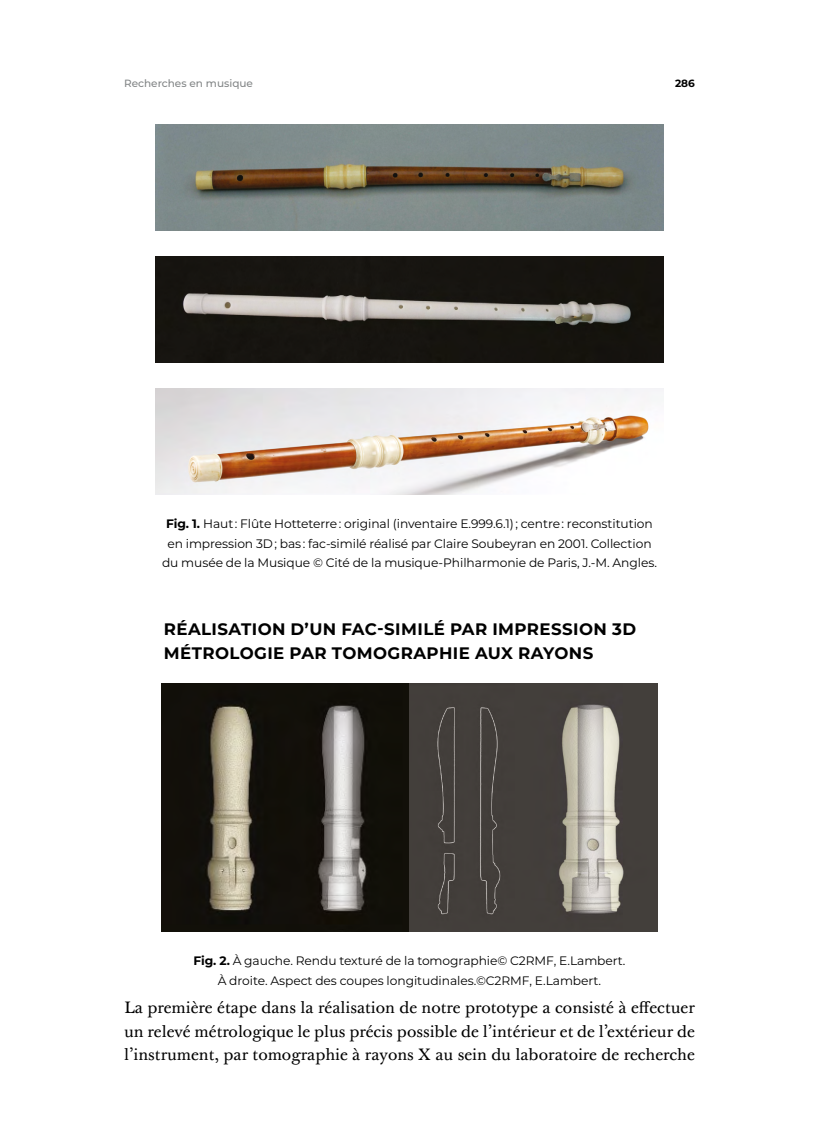
<style>
.page{position:relative;width:819px;height:1141px;background:#fff}
.page>*{position:absolute;margin:0;border:0;box-sizing:border-box;transform-origin:0 0}
.t1{font:700 16.62px/23.6px "Montserrat";letter-spacing:.025em;color:#000}
.t2{font:16.1px/23.6px "Baskerville 10 Pro";color:#000;text-align:justify}
.t3{font:12.25px/19.2px "Montserrat";letter-spacing:-.005em;color:#000;text-align:center}
.t4{font:500 10.5px "Montserrat";color:#828586}
.t5{font:700 10.5px "Montserrat";color:#000}
.s1{font-weight:700}
</style>
<div class="page">
<img style="left:155px;top:124px;width:509px;height:106px">
<img style="left:155px;top:388px;width:509px;height:106px">
<img style="left:155px;top:256px;width:509px;height:106px">
<img style="left:161px;top:683px;width:496px;height:248px">
<p class="t4" style="left:124px;top:76px;width:130px">Recherches en musique</p>
<p class="t5" style="left:675px;top:75px;width:21px">286</p>
<p class="t3" style="left:162px;top:514px;width:496px"><span class="s1">Fig. 1.</span> Haut : Flûte Hotteterre : original (inventaire E.999.6.1) ; centre : reconstitution en impression 3D ; bas : fac-similé réalisé par Claire Soubeyran en 2001. Collection du musée de la Musique © Cité de la musique-Philharmonie de Paris, J.-M. Angles.</p>
<h1 class="t1" style="left:164px;top:617px;width:474px">RÉALISATION D’UN FAC-SIMILÉ PAR IMPRESSION 3D<br>MÉTROLOGIE PAR TOMOGRAPHIE AUX RAYONS</h1>
<p class="t3" style="left:193px;top:951px;width:433px"><span class="s1">Fig. 2.</span> À gauche. Rendu texturé de la tomographie© C2RMF, E.Lambert.<br>À droite. Aspect des coupes longitudinales.©C2RMF, E.Lambert.</p>
<p class="t2" style="left:124px;top:997px;width:572px">La première étape dans la réalisation de notre prototype a consisté à effectuer un relevé métrologique le plus précis possible de l’intérieur et de l’extérieur de l’instrument, par tomographie à rayons X au sein du laboratoire de recherche</p>
</div>
